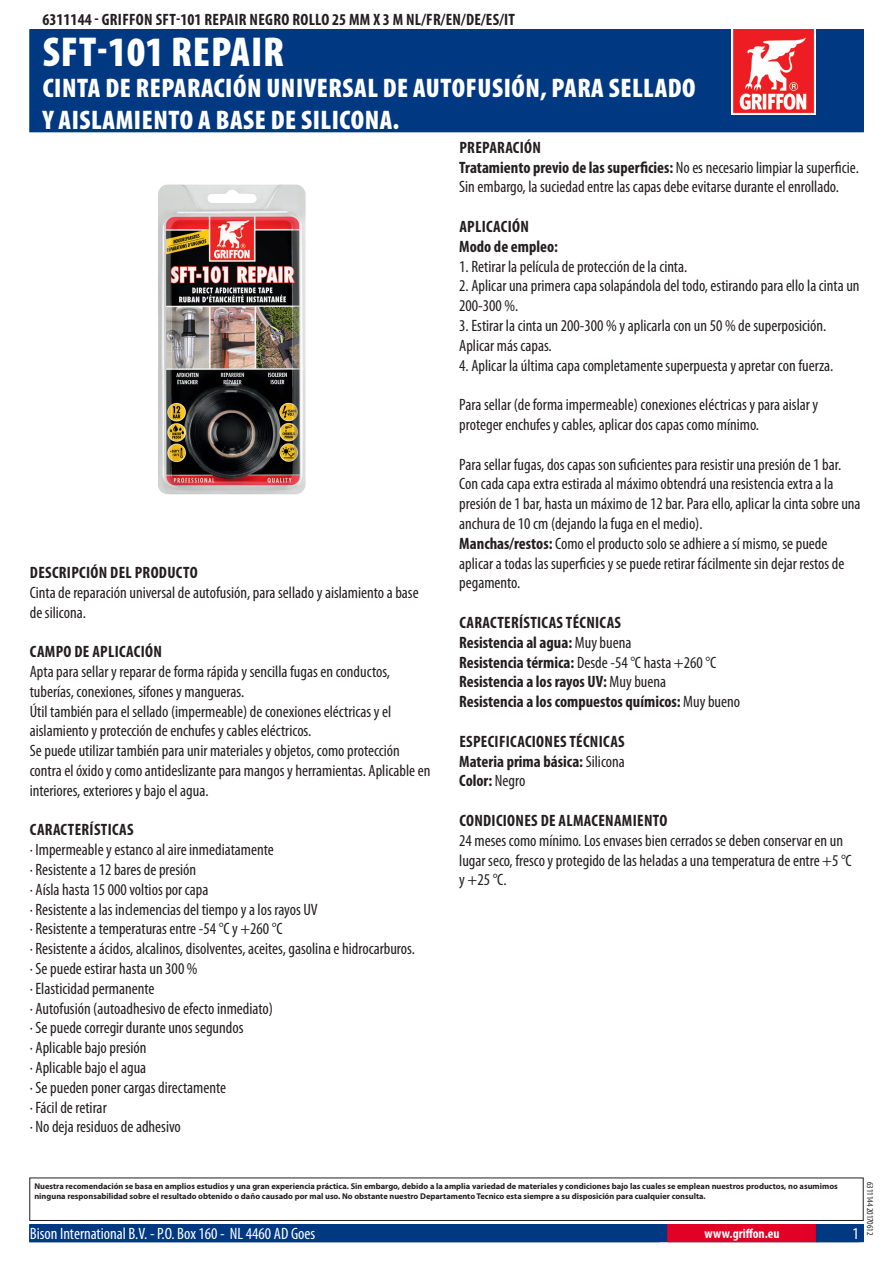
<style>
.page{position:relative;width:893px;height:1263px;background:#fff}
.page>*{position:absolute;margin:0;border:0;box-sizing:border-box;transform-origin:0 0}
.PageHeader{font:900 condensed 42px "Myriad Pro";letter-spacing:.02em;color:#fff}
.PageSubheader{font:900 condensed 27px "Myriad Pro";letter-spacing:.02em;color:#fff}
.Regular{font:condensed 16.5px/19.8px "Myriad Pro";color:#231f20}
.TOCItem{font:700 condensed 16.5px "Myriad Pro";letter-spacing:.02em;color:#231f20}
.Regular-2{font:700 condensed 16.5px "Myriad Pro";color:#231f20}
.ContactData{font:condensed 16.5px "Myriad Pro";color:#fff}
.URL{font:700 condensed 13.5px "Myriad Pro";color:#fff}
.Revisie{font:condensed 9px "Myriad Pro";color:#231f20}
.Disclaimer{font:700 8.4px/10.1px "Myriad Pro";color:#231f20}
.s1{font-weight:700}
.s2{font-weight:400}
</style>
<div class="page">
<div style="left:30px;top:30px;width:833px;height:102px;background:#003882"></div>
<img style="left:731px;top:30px;width:85px;height:85px">
<div style="left:29px;top:1177px;width:835px;height:44px;border:1px solid #231f20"></div>
<div style="left:30px;top:1225px;width:833px;height:17px;background:#003882"></div>
<div style="left:29px;top:1224px;width:835px;height:18px;border:1px solid #003882"></div>
<div style="left:668px;top:1225px;width:148px;height:17px;background:#e20025"></div>
<div style="left:667px;top:1224px;width:150px;height:18px;border:1px solid #e20025"></div>
<img style="left:158px;top:184px;width:148px;height:310px">
<p class="TOCItem" style="left:43px;top:9px;width:474px">6311144 - Griffon SFT-101 Repair Negro Rollo 25 mm x 3 m NL/FR/EN/DE/ES/IT</p>
<p class="PageHeader" style="left:43px;top:25px;width:243px">SFT-101 REPAIR</p>
<p class="PageSubheader" style="left:43px;top:70px;width:106px">CINTA DE REPARACI</p>
<p class="PageSubheader" style="left:233px;top:70px;width:97px">ÓN UNIVERSA</p>
<p class="PageSubheader" style="left:367px;top:70px;width:198px">L DE AUTOFUSIÓN, PARA</p>
<p class="PageSubheader" style="left:609px;top:70px;width:88px">SELLADO</p>
<p class="PageSubheader" style="left:43px;top:103px;width:358px">Y AISLAMIENTO A BASE DE SI LICONA.</p>
<p class="TOCItem" style="left:30px;top:562px;width:169px">Descripción del producto</p>
<p class="Regular" style="left:30px;top:582px;width:390px">Cinta de reparación universal de autofusión, para sellado y aislamiento a base de silicona.</p>
<p class="TOCItem" style="left:30px;top:641px;width:134px">Campo de aplicación</p>
<p class="Regular" style="left:30px;top:661px;width:402px">Apta para sellar y reparar de forma rápida y sencilla fugas en conductos, tuberías, conexiones, sifones y mangueras.<br>Útil también para el sellado (impermeable) de conexiones eléctricas y el aislamiento y protección de enchufes y cables eléctricos.<br>Se puede utilizar también para unir materiales y objetos, como protección contra el óxido y como antideslizante para mangos y herramientas. Aplicable en interiores, exteriores y bajo el agua.</p>
<p class="TOCItem" style="left:30px;top:819px;width:104px">Características</p>
<p class="Regular" style="left:30px;top:840px;width:387px">· Impermeable y estanco al aire inmediatamente<br>· Resistente a 1 2 bares de presión<br>· Aísla hasta 1 5 000 voltios por capa<br>· Resistente a las inclemencias del tiempo y a los rayos UV<br>· Resistente a temperaturas entre -54 °C y +260 °C<br>· Resistente a ácidos, alcalinos, disolventes, aceites, gasolina e hidrocarburos. · Se puede estirar hasta un 300 %<br>· Elasticidad permanente<br>· Autofusión (autoadhesivo de efecto inmediato)<br>· Se puede corregir durante unos segundos<br>· Aplicable bajo presión<br>· Aplicable bajo el agua<br>· Se pueden poner cargas directamente<br>· Fácil de retirar<br>· No deja residuos de adhesivo</p>
<p class="TOCItem" style="left:459px;top:137px;width:83px">Preparación</p>
<p class="Regular" style="left:459px;top:157px;width:401px"><span class="s1">Tratamiento previo de las superficies:</span> No es necesario limpiar la superficie.<br>Sin embargo, la suciedad entre las capas debe evitarse durante el enrollado.</p>
<p class="TOCItem" style="left:459px;top:216px;width:71px">Aplicación</p>
<p class="Regular-2" style="left:459px;top:236px;width:100px">Modo de empleo:</p>
<p class="Regular" style="left:459px;top:256px;width:230px">1 . Retirar la película de protección de la cinta.</p>
<p class="Regular" style="left:459px;top:276px;width:402px">2. Aplicar una primera capa solapándola del todo, estirando para ello la cinta un<br>200-300 %.</p>
<p class="Regular" style="left:459px;top:315px;width:369px">3. Estirar la cinta un 200-300 % y aplicarla con un 50 % de superposición.<br>Aplicar más capas.</p>
<p class="Regular" style="left:459px;top:355px;width:376px">4. Aplicar la última capa completamente superpuesta y apretar con fuerza.</p>
<p class="Regular" style="left:459px;top:395px;width:360px">Para sellar (de forma impermeable) conexiones eléctricas y para aislar y proteger enchufes y cables, aplicar dos capas como mínimo.</p>
<p class="Regular" style="left:459px;top:454px;width:403px">Para sellar fugas, dos capas son suficientes para resistir una presión de 1 bar.<br>Con cada capa extra estirada al máximo obtendrá una resistencia extra a la presión de 1 bar, hasta un máximo de 1 2 bar. Para ello, aplicar la cinta sobre una anchura de 1 0 cm (dejando la fuga en el medio).</p>
<p class="Regular" style="left:459px;top:533px;width:387px"><span class="s1">Manchas/restos:</span> Como el producto solo se adhiere a sí mismo, se puede aplicar a todas las superficies y se puede retirar fácilmente sin dejar restos de pegamento.</p>
<p class="TOCItem" style="left:459px;top:612px;width:162px">Características técnicas</p>
<p class="Regular-2" style="left:459px;top:632px;width:174px">Resistencia al agua: <span class="s2">Muy buena</span></p>
<p class="Regular" style="left:459px;top:652px;width:258px"><span class="s1">Resistencia térmica:</span> Desde -54 °C hasta +260 °C</p>
<p class="Regular-2" style="left:459px;top:671px;width:208px">Resistencia a los rayos UV: <span class="s2">Muy buena</span></p>
<p class="Regular-2" style="left:459px;top:691px;width:282px">Resistencia a los compuestos químicos: <span class="s2">Muy bueno</span></p>
<p class="TOCItem" style="left:459px;top:731px;width:166px">Especificaciones técnicas</p>
<p class="Regular-2" style="left:459px;top:751px;width:167px">Materia prima básica: <span class="s2">Silicona</span></p>
<p class="Regular-2" style="left:459px;top:770px;width:68px">Color: <span class="s2">Negro</span></p>
<p class="TOCItem" style="left:459px;top:810px;width:209px">Condiciones de almacenamiento</p>
<p class="Regular" style="left:459px;top:830px;width:394px">24 meses como mínimo. Los envases bien cerrados se deben conservar en un lugar seco, fresco y protegido de las heladas a una temperatura de entre +5 °C y +25 °C.</p>
<p class="Disclaimer" style="left:34px;top:1181px;width:805px">Nuestra recomendación se basa en amplios estudios y una gran experiencia práctica. Sin embargo, debido a la amplia variedad de materiales y condiciones bajo las cuales se emplean nuestros productos, no asumimos ninguna responsabilidad sobre el resultado obtenido o daño causado por mal uso. No obstante nuestro Departamento Tecnico esta siempre a su disposición para cualquier consulta.</p>
<p class="ContactData" style="left:30px;top:1224px;width:287px">Bison International B.V. - P.O. Box 1 60 - NL 4460 AD Goes</p>
<p class="URL" style="left:704px;top:1225px;width:77px">www.griffon.eu</p>
<p class="Revisie" style="left:875px;top:1182px;width:55px;rotate:90deg">63111 44 201 7061 2</p>
</div>
